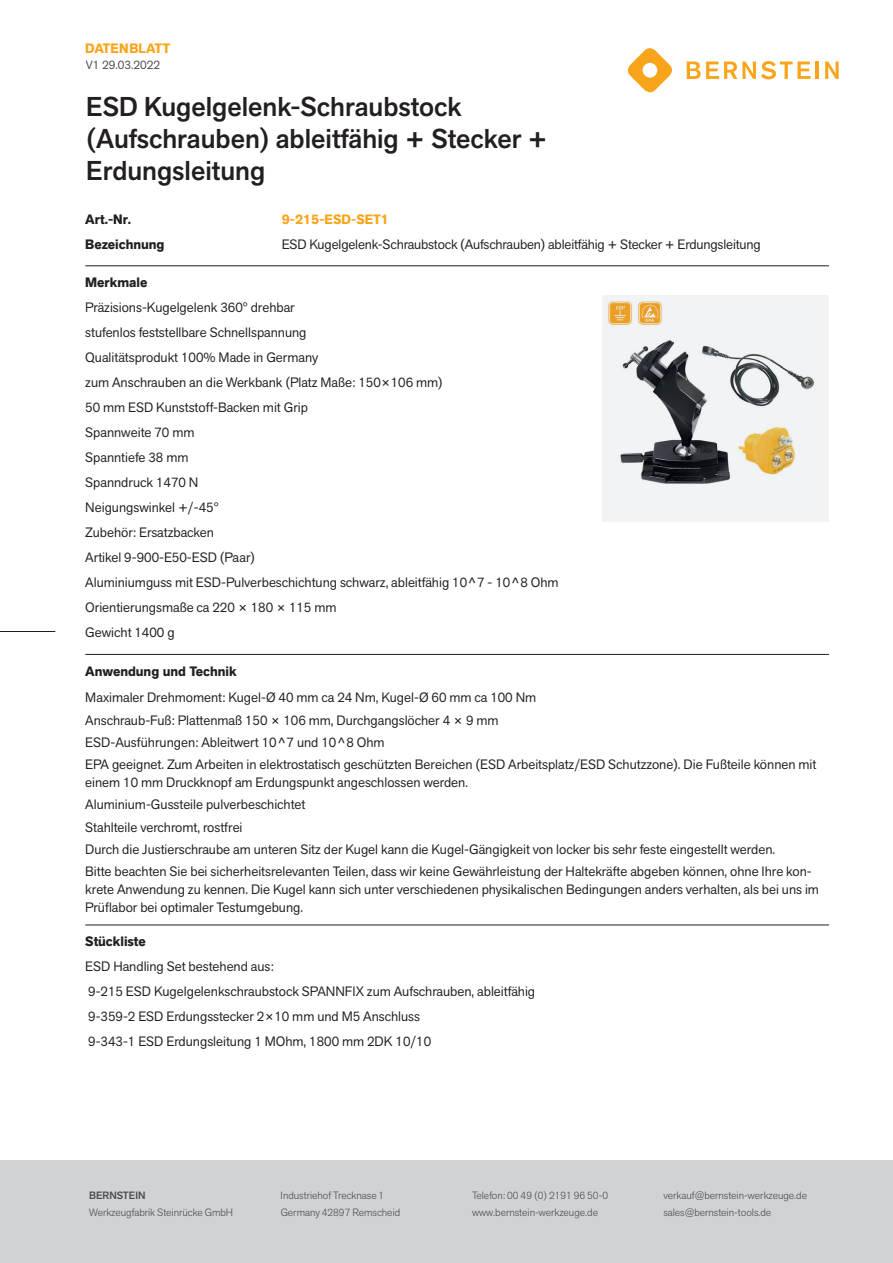
<style>
.page{position:relative;width:893px;height:1263px;background:#fff}
.page>*{position:absolute;margin:0;border:0;box-sizing:border-box;transform-origin:0 0}
.t1{font:500 27px/32.4px "Akzid Grtsk Next";color:#231f20}
.t2{font:13.5px/25px "Akzid Grtsk Next";color:#231f20}
.t3{font:700 13.5px "Akzid Grtsk Next";color:#231f20}
.t4{font:700 13.5px "Akzid Grtsk Next";color:#f9a51b}
.t5{font:12px "Akzid Grtsk Next";color:#4b4c4d}
.t6{font:300 10.5px "Akzid Grtsk Next";color:#4b4c4d}
.t7{font:500 10.5px "Akzid Grtsk Next";color:#4b4c4d}
</style>
<div class="page">
<div style="left:0;top:1161px;width:893px;height:102px;background:#d1d2d4"></div>
<hr style="left:85px;top:266px;width:744px;height:1px;background:#231f20">
<hr style="left:85px;top:654px;width:744px;height:1px;background:#231f20">
<div style="left:602px;top:295px;width:227px;height:227px;background:#f2f3f4"></div>
<img style="left:608px;top:301px;width:206px;height:183px">
<hr style="left:85px;top:925px;width:744px;height:1px;background:#231f20">
<svg style="left:627px;top:48px;width:45px;height:45px"></svg>
<svg style="left:687px;top:61px;width:123px;height:18px"></svg>
<hr style="left:815px;top:62px;width:4px;height:17px;background:#f9a51b">
<svg style="left:825px;top:62px;width:14px;height:17px"></svg>
<hr style="left:0;top:631px;width:55px;height:1px;background:#231f20">
<p class="t4" style="left:85px;top:39px;width:87px">DATENBLATT</p>
<p class="t5" style="left:86px;top:57px;width:76px">V1 29.03.2022</p>
<h1 class="t1" style="left:86px;top:90px;width:463px">ESD Kugelgelenk-Schraubstock (Aufschrauben) ableitfähig + Stecker +<br>Erdungsleitung</h1>
<p class="t3" style="left:85px;top:210px;width:48px">Art.-Nr.</p>
<p class="t4" style="left:282px;top:210px;width:109px">9-215-ESD-SET1</p>
<p class="t3" style="left:85px;top:235px;width:81px">Bezeichnung</p>
<p class="t2" style="left:282px;top:231px;width:480px">ESD Kugelgelenk-Schraubstock (Aufschrauben) ableitfähig + Stecker + Erdungsleitung</p>
<p class="t3" style="left:85px;top:274px;width:64px">Merkmale</p>
<p class="t2" style="left:85px;top:295px;width:475px">Präzisions-Kugelgelenk 360° drehbar<br>stufenlos feststellbare Schnellspannung<br>Qualitätsprodukt 100% Made in Germany<br>zum Anschrauben an die Werkbank (Platz Maße: 150×106 mm)<br>50 mm ESD Kunststoff-Backen mit Grip<br>Spannweite 70 mm<br>Spanntiefe 38 mm<br>Spanndruck 1470 N<br>Neigungswinkel +/-45°<br>Zubehör: Ersatzbacken<br>Artikel 9-900-E50-ESD (Paar)<br>Aluminiumguss mit ESD-Pulverbeschichtung schwarz, ableitfähig 10^7 - 10^8 Ohm Orientierungsmaße ca 220 × 180 × 115 mm<br>Gewicht 1400 g</p>
<p class="t3" style="left:85px;top:662px;width:153px">Anwendung und Technik</p>
<p class="t2" style="left:85px;top:686px;width:733px;line-height:22.2px">Maximaler Drehmoment: Kugel-Ø 40 mm ca 24 Nm, Kugel-Ø 60 mm ca 100 Nm<br>Anschraub-Fuß: Plattenmaß 150 × 106 mm, Durchgangslöcher 4 × 9 mm<br>ESD-Ausführungen: Ableitwert 10^7 und 10^8 Ohm<br>EPA geeignet. Zum Arbeiten in elektrostatisch geschützten Bereichen (ESD Arbeitsplatz/ESD Schutzzone). Die Fußteile können mit</p>
<p class="t2" style="left:85px;top:771px;width:728px;line-height:22.2px">einem 10 mm Druckknopf am Erdungspunkt angeschlossen werden.<br>Aluminium-Gussteile pulverbeschichtet<br>Stahlteile verchromt, rostfrei<br>Durch die Justierschraube am unteren Sitz der Kugel kann die Kugel-Gängigkeit von locker bis sehr feste eingestellt werden.<br>Bitte beachten Sie bei sicherheitsrelevanten Teilen, dass wir keine Gewährleistung der Haltekräfte abgeben können, ohne Ihre kon-</p>
<p class="t2" style="left:85px;top:880px;width:735px;line-height:18px">krete Anwendung zu kennen. Die Kugel kann sich unter verschiedenen physikalischen Bedingungen anders verhalten, als bei uns im<br>Prüflabor bei optimaler Testumgebung.</p>
<p class="t3" style="left:85px;top:933px;width:62px">Stückliste</p>
<p class="t2" style="left:85px;top:954px;width:451px">ESD Handling Set bestehend aus:<br>9-215 ESD Kugelgelenkschraubstock SPANNFIX zum Aufschrauben, ableitfähig 9-359-2 ESD Erdungsstecker 2×10 mm und M5 Anschluss<br>9-343-1 ESD Erdungsleitung 1 MOhm, 1800 mm 2DK 10/10</p>
<p class="t7" style="left:89px;top:1189px;width:58px">BERNSTEIN</p>
<p class="t6" style="left:281px;top:1189px;width:105px">Industriehof Trecknase 1</p>
<p class="t6" style="left:472px;top:1189px;width:138px">Telefon: 00 49 (0) 2191 96 50-0</p>
<p class="t6" style="left:663px;top:1189px;width:145px">verkauf@bernstein-werkzeuge.de</p>
<p class="t6" style="left:89px;top:1205px;width:145px">Werkzeugfabrik Steinrücke GmbH</p>
<p class="t6" style="left:281px;top:1205px;width:121px">Germany 42897 Remscheid</p>
<p class="t6" style="left:472px;top:1205px;width:127px">www.bernstein-werkzeuge.de</p>
<p class="t6" style="left:663px;top:1205px;width:109px">sales@bernstein-tools.de</p>
</div>
